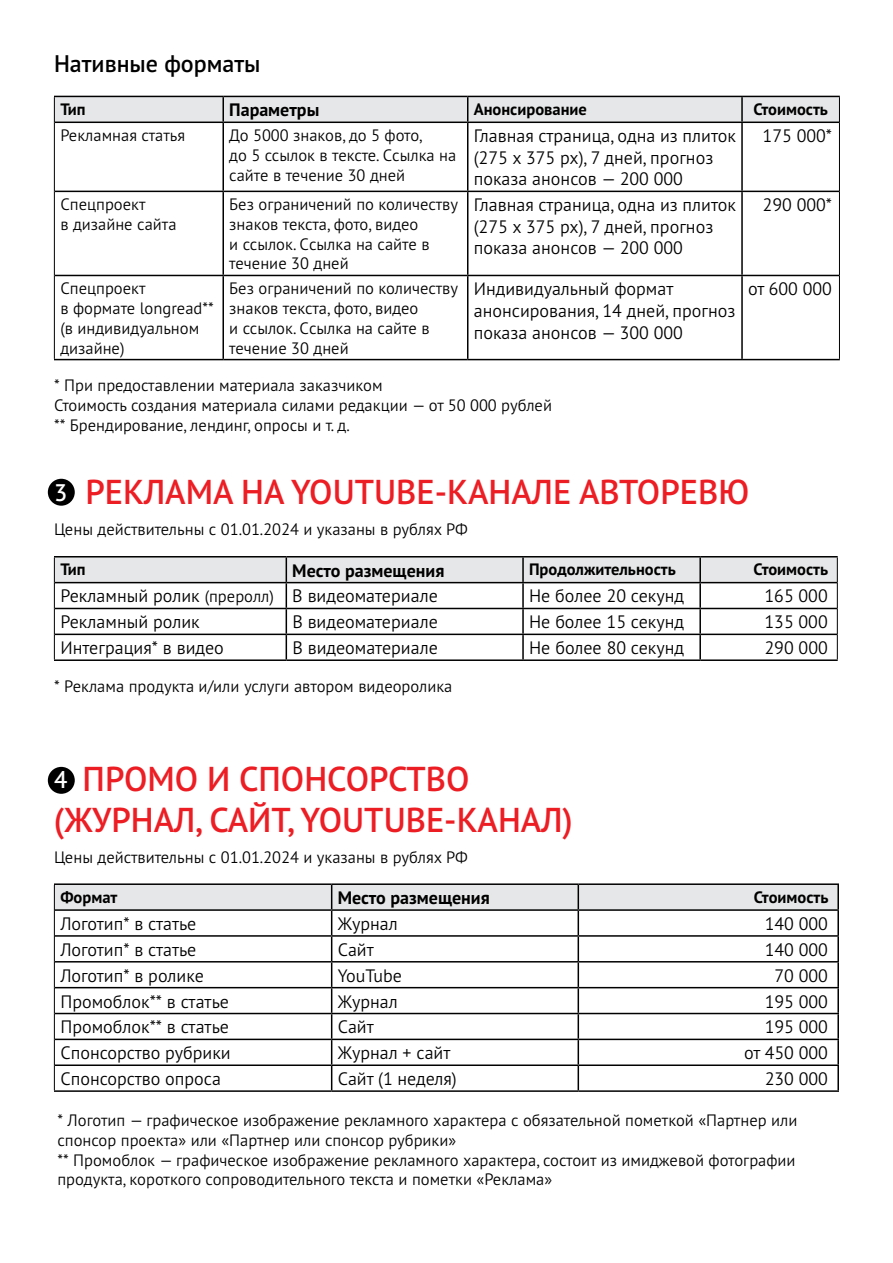
<style>
.page{position:relative;width:893px;height:1263px;background:#fff}
.page>*{position:absolute;margin:0;border:0;box-sizing:border-box;transform-origin:0 0}
.t1{font:600 34.5px/41.4px "PT Sans Pro";color:#ed1d24}
.t2{font:600 24px "PT Sans Pro";color:#000}
.t3{font:300 18px/21.6px "PT Sans Pro";color:#000}
.t4{font:700 18px "PT Sans Pro";color:#000}
.t5{font:300 16.5px/19.8px "PT Sans Pro";color:#000}
.t6{font:700 16.5px "PT Sans Pro";color:#000}
.s1{font-size:24px;color:#fff}
.s2{font-size:16.5px}
</style>
<div class="page">
<hr style="left:55px;top:122px;width:168px;height:1px;background:#000">
<hr style="left:223px;top:122px;width:245px;height:1px;background:#000">
<hr style="left:222px;top:123px;width:2px;height:68px;background:#000">
<hr style="left:468px;top:122px;width:274px;height:1px;background:#000">
<hr style="left:467px;top:123px;width:1px;height:68px;background:#000">
<hr style="left:742px;top:122px;width:97px;height:1px;background:#000">
<hr style="left:741px;top:123px;width:2px;height:68px;background:#000">
<hr style="left:55px;top:191px;width:168px;height:1px;background:#000">
<hr style="left:223px;top:191px;width:245px;height:1px;background:#000">
<hr style="left:222px;top:192px;width:2px;height:83px;background:#000">
<hr style="left:468px;top:191px;width:274px;height:1px;background:#000">
<hr style="left:467px;top:192px;width:1px;height:83px;background:#000">
<hr style="left:742px;top:191px;width:97px;height:1px;background:#000">
<hr style="left:741px;top:192px;width:2px;height:83px;background:#000">
<hr style="left:55px;top:275px;width:168px;height:1px;background:#000">
<hr style="left:223px;top:275px;width:245px;height:1px;background:#000">
<hr style="left:222px;top:276px;width:2px;height:83px;background:#000">
<hr style="left:468px;top:275px;width:274px;height:1px;background:#000">
<hr style="left:467px;top:276px;width:1px;height:83px;background:#000">
<hr style="left:742px;top:275px;width:97px;height:1px;background:#000">
<hr style="left:741px;top:276px;width:2px;height:83px;background:#000">
<hr style="left:54px;top:359px;width:169px;height:1px;background:#000">
<hr style="left:223px;top:359px;width:245px;height:1px;background:#000">
<hr style="left:468px;top:359px;width:274px;height:1px;background:#000">
<hr style="left:742px;top:359px;width:98px;height:1px;background:#000">
<svg style="left:54px;top:96px;width:786px;height:26px;background:#d5d6d7"></svg>
<hr style="left:54px;top:122px;width:1px;height:69px;background:#000">
<hr style="left:839px;top:122px;width:1px;height:69px;background:#000">
<hr style="left:54px;top:191px;width:1px;height:84px;background:#000">
<hr style="left:839px;top:191px;width:1px;height:84px;background:#000">
<hr style="left:54px;top:275px;width:1px;height:84px;background:#000">
<hr style="left:839px;top:275px;width:1px;height:84px;background:#000">
<div style="left:48px;top:479px;width:27px;height:27px;background:#000;border-radius:50%"></div>
<hr style="left:54px;top:556px;width:232px;height:1px;background:#000">
<hr style="left:286px;top:556px;width:237px;height:1px;background:#000">
<hr style="left:523px;top:556px;width:177px;height:1px;background:#000">
<hr style="left:700px;top:556px;width:138px;height:1px;background:#000">
<hr style="left:54px;top:659px;width:232px;height:2px;background:#000">
<hr style="left:286px;top:659px;width:237px;height:2px;background:#000">
<hr style="left:523px;top:659px;width:177px;height:2px;background:#000">
<hr style="left:700px;top:659px;width:138px;height:2px;background:#000">
<svg style="left:54px;top:557px;width:784px;height:102px"></svg>
<div style="left:48px;top:767px;width:27px;height:27px;background:#000;border-radius:50%"></div>
<hr style="left:54px;top:883px;width:278px;height:2px;background:#000">
<hr style="left:332px;top:883px;width:246px;height:2px;background:#000">
<hr style="left:578px;top:883px;width:261px;height:2px;background:#000">
<hr style="left:837px;top:885px;width:2px;height:24px;background:#000">
<hr style="left:578px;top:909px;width:261px;height:2px;background:#000">
<hr style="left:837px;top:911px;width:2px;height:24px;background:#000">
<hr style="left:578px;top:935px;width:261px;height:2px;background:#000">
<hr style="left:837px;top:937px;width:2px;height:24px;background:#000">
<hr style="left:578px;top:961px;width:261px;height:1px;background:#000">
<hr style="left:837px;top:962px;width:2px;height:25px;background:#000">
<hr style="left:578px;top:987px;width:261px;height:1px;background:#000">
<hr style="left:837px;top:988px;width:2px;height:25px;background:#000">
<hr style="left:578px;top:1013px;width:261px;height:1px;background:#000">
<hr style="left:837px;top:1014px;width:2px;height:25px;background:#000">
<hr style="left:578px;top:1039px;width:261px;height:1px;background:#000">
<hr style="left:837px;top:1040px;width:2px;height:24px;background:#000">
<hr style="left:578px;top:1064px;width:261px;height:2px;background:#000">
<hr style="left:837px;top:1066px;width:2px;height:24px;background:#000">
<hr style="left:54px;top:1090px;width:278px;height:2px;background:#000">
<hr style="left:332px;top:1090px;width:246px;height:2px;background:#000">
<hr style="left:578px;top:1090px;width:261px;height:2px;background:#000">
<svg style="left:54px;top:884px;width:784px;height:206px"></svg>
<h2 class="t2" style="left:54px;top:48px;width:208px">Нативные форматы</h2>
<p class="t6" style="left:60px;top:98px;width:27px">Тип</p>
<p class="t4" style="left:229px;top:98px;width:92px">Параметры</p>
<p class="t6" style="left:474px;top:98px;width:115px">Анонсирование</p>
<p class="t6" style="left:753px;top:98px;width:76px">Стоимость</p>
<p class="t5" style="left:60px;top:125px;width:126px">Рекламная статья</p>
<p class="t5" style="left:229px;top:125px;width:229px">До 5000 знаков, до 5 фото,<br>до 5 ссылок в тексте. Cсылка на сайте в течение 30 дней</p>
<p class="t3" style="left:474px;top:124px;width:264px">Главная страница, одна из плиток (275 x 375 px), 7 дней, прогноз показа анонсов — 200 000</p>
<p class="t3" style="left:763px;top:124px;width:71px">175 000*</p>
<p class="t5" style="left:60px;top:194px;width:118px">Спецпроект<br>в дизайне сайта</p>
<p class="t5" style="left:229px;top:194px;width:230px">Без ограничений по количеству знаков текста, фото, видео<br>и ссылок. Cсылка на сайте в течение 30 дней</p>
<p class="t3" style="left:474px;top:194px;width:264px">Главная страница, одна из плиток (275 x 375 px), 7 дней, прогноз показа анонсов — 200 000</p>
<p class="t3" style="left:763px;top:194px;width:71px">290 000*</p>
<p class="t5" style="left:60px;top:278px;width:155px">Спецпроект<br>в формате longread** (в индивидуальном дизайне)</p>
<p class="t5" style="left:229px;top:278px;width:230px">Без ограничений по количеству знаков текста, фото, видео<br>и ссылок. Cсылка на сайте в течение 30 дней</p>
<p class="t3" style="left:474px;top:278px;width:263px">Индивидуальный формат анонсирования, 14 дней, прогноз показа анонсов — 300 000</p>
<p class="t3" style="left:748px;top:278px;width:85px">от 600 000</p>
<p class="t5" style="left:54px;top:375px;width:500px">* При предоставлении материала заказчиком<br>Стоимость создания материала силами редакции — от 50 000 рублей ** Брендирование, лендинг, опросы и т. д.</p>
<h1 class="t1" style="left:54px;top:470px;width:697px"><span class="s1">3</span> РЕКЛАМА НА YOUTUBE-КАНАЛЕ АВТОРЕВЮ</h1>
<p class="t5" style="left:54px;top:518px;width:415px">Цены действительны с 01.01.2024 и указаны в рублях РФ</p>
<p class="t6" style="left:60px;top:559px;width:27px">Тип</p>
<p class="t4" style="left:292px;top:558px;width:154px">Место размещения</p>
<p class="t6" style="left:529px;top:559px;width:148px">Продолжительность</p>
<p class="t6" style="left:754px;top:559px;width:76px">Стоимость</p>
<p class="t3" style="left:60px;top:585px;width:379px">Рекламный ролик <span class="s2">(преролл)</span> В видеоматериале</p>
<p class="t3" style="left:529px;top:585px;width:157px">Не более 20 секунд</p>
<p class="t3" style="left:764px;top:585px;width:65px">165 000</p>
<p class="t3" style="left:60px;top:611px;width:141px">Рекламный ролик</p>
<p class="t3" style="left:292px;top:611px;width:147px">В видеоматериале</p>
<p class="t3" style="left:529px;top:611px;width:157px">Не более 15 секунд</p>
<p class="t3" style="left:765px;top:611px;width:65px">135 000</p>
<p class="t3" style="left:60px;top:636px;width:165px">Интеграция* в видео</p>
<p class="t3" style="left:292px;top:636px;width:147px">В видеоматериале</p>
<p class="t3" style="left:529px;top:636px;width:157px">Не более 80 секунд</p>
<p class="t3" style="left:765px;top:636px;width:65px">290 000</p>
<p class="t5" style="left:54px;top:675px;width:400px">* Реклама продукта и/или услуги автором видеоролика</p>
<h1 class="t1" style="left:54px;top:757px;width:520px"><span class="s1">4</span> ПРОМО И СПОНСОРСТВО (ЖУРНАЛ, САЙТ, YOUTUBE-КАНАЛ)</h1>
<p class="t5" style="left:54px;top:847px;width:415px">Цены действительны с 01.01.2024 и указаны в рублях РФ</p>
<p class="t6" style="left:60px;top:886px;width:59px">Формат</p>
<p class="t4" style="left:338px;top:886px;width:154px">Место размещения</p>
<p class="t6" style="left:754px;top:886px;width:76px">Стоимость</p>
<p class="t3" style="left:60px;top:912px;width:138px">Логотип* в статье</p>
<p class="t3" style="left:338px;top:912px;width:62px">Журнал</p>
<p class="t3" style="left:765px;top:912px;width:65px">140 000</p>
<p class="t3" style="left:60px;top:938px;width:138px">Логотип* в статье</p>
<p class="t3" style="left:338px;top:938px;width:38px">Сайт</p>
<p class="t3" style="left:765px;top:938px;width:65px">140 000</p>
<p class="t3" style="left:60px;top:964px;width:145px">Логотип* в ролике</p>
<p class="t3" style="left:338px;top:964px;width:66px">YouTube</p>
<p class="t3" style="left:774px;top:964px;width:55px">70 000</p>
<p class="t3" style="left:60px;top:990px;width:170px">Промоблок** в статье</p>
<p class="t3" style="left:338px;top:990px;width:62px">Журнал</p>
<p class="t3" style="left:765px;top:990px;width:65px">195 000</p>
<p class="t3" style="left:60px;top:1016px;width:170px">Промоблок** в статье</p>
<p class="t3" style="left:338px;top:1016px;width:38px">Сайт</p>
<p class="t3" style="left:765px;top:1016px;width:65px">195 000</p>
<p class="t3" style="left:60px;top:1041px;width:172px">Спонсорство рубрики</p>
<p class="t3" style="left:338px;top:1041px;width:114px">Журнал + сайт</p>
<p class="t3" style="left:744px;top:1041px;width:85px">от 450 000</p>
<p class="t3" style="left:60px;top:1067px;width:162px">Спонсорство опроса</p>
<p class="t3" style="left:338px;top:1067px;width:121px">Сайт (1 неделя)</p>
<p class="t3" style="left:765px;top:1067px;width:65px">230 000</p>
<p class="t5" style="left:57px;top:1110px;width:742px">* Логотип — графическое изображение рекламного характера с обязательной пометкой «Партнер или спонсор проекта» или «Партнер или спонсор рубрики»<br>** Промоблок — графическое изображение рекламного характера, состоит из имиджевой фотографии продукта, короткого сопроводительного текста и пометки «Реклама»</p>
</div>
